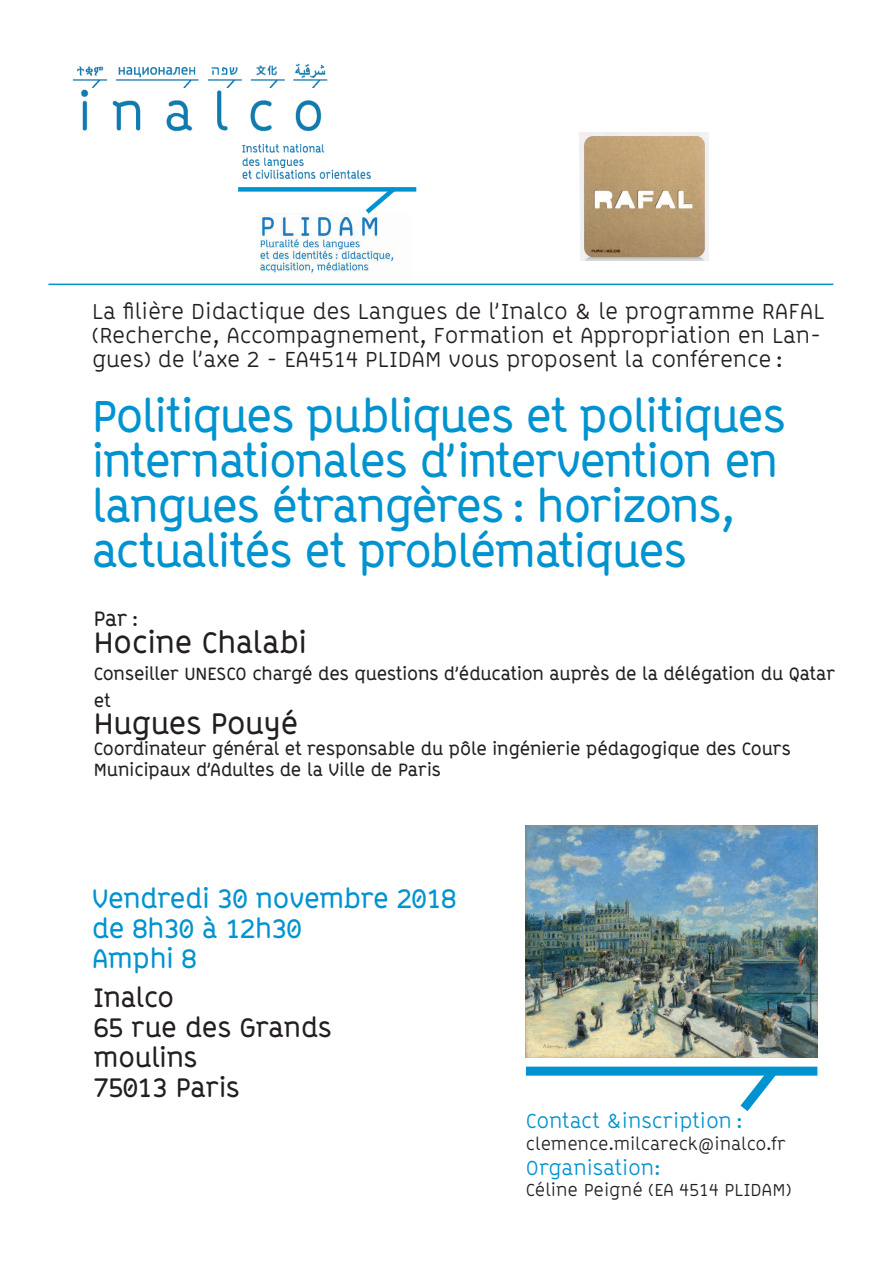
<style>
.page{position:relative;width:893px;height:1263px;background:#fff}
.page>*{position:absolute;margin:0;border:0;box-sizing:border-box;transform-origin:0 0}
.t1{font:700 45px/45px "ABB Line";letter-spacing:-.02em;color:#0093d0}
.t2{font:700 30px "ABB Line";color:#231f20}
.t3{font:700 27px/30px "ABB Line";color:#0093d0}
.t4{font:700 27px/30px "ABB Line";color:#231f20}
.t5{font:22.5px/24px "ABB Line";letter-spacing:-.005em;color:#231f20}
.t6{font:21px "ABB Line";color:#0093d0}
.t7{font:700 21px "ABB Line";color:#231f20}
.t8{font:700 18px/27px "ABB Line";color:#231f20}
.t9{font:18px "ABB Line";color:#231f20}
</style>
<div class="page">
<img style="left:74px;top:63px;width:297px;height:116px">
<div style="left:526px;top:1067px;width:291px;height:9px;background:#0093d0"></div>
<svg style="left:731px;top:1066px;width:56px;height:45px"></svg>
<hr style="left:48px;top:284px;width:785px;height:1px;background:#0093d0">
<img style="left:260px;top:214px;width:134px;height:61px">
<div style="left:238px;top:187px;width:178px;height:5px;background:#0093d0"></div>
<svg style="left:361px;top:187px;width:39px;height:31px"></svg>
<img style="left:526px;top:825px;width:291px;height:233px">
<img style="left:580px;top:133px;width:129px;height:127px">
<p class="t5" style="left:92px;top:299px;width:734px">La filière Didactique des Langues de l’Inalco &amp; le programme RAFAL (Recherche, Accompagnement, Formation et Appropriation en Lan&shy;gues) de l’axe 2 - EA4514 PLIDAM vous proposent la conférence :</p>
<h1 class="t1" style="left:92px;top:394px;width:695px">Politiques publiques et politiques internationales d’intervention en langues étrangères : horizons, actualités et problématiques</h1>
<p class="t7" style="left:94px;top:606px;width:45px">Par :</p>
<h2 class="t2" style="left:94px;top:624px;width:214px">Hocine Chalabi</h2>
<p class="t8" style="left:94px;top:660px;width:743px">Conseiller UNESCO chargé des questions d’éducation auprès de la délégation du Qatar et</p>
<h2 class="t2" style="left:94px;top:705px;width:206px">Hugues Pouyé</h2>
<p class="t8" style="left:94px;top:738px;width:698px;line-height:21px">Coordinateur général et responsable du pôle ingénierie pédagogique des Cours<br>Municipaux d’Adultes de la Ville de Paris</p>
<h3 class="t3" style="left:92px;top:883px;width:365px">Vendredi 30 novembre 2018 de 8h30 à 12h30<br>Amphi 8</h3>
<h3 class="t4" style="left:94px;top:982px;width:239px">Inalco<br>65 rue des Grands moulins<br>75013 Paris</h3>
<p class="t6" style="left:526px;top:1109px;width:218px">Contact &amp;inscription :</p>
<p class="t9" style="left:526px;top:1133px;width:262px">clemence.milcareck@inalco.fr</p>
<p class="t6" style="left:526px;top:1155px;width:136px">Organisation:</p>
<p class="t9" style="left:526px;top:1180px;width:267px">Céline Peigné (EA 4514 PLIDAM)</p>
</div>
